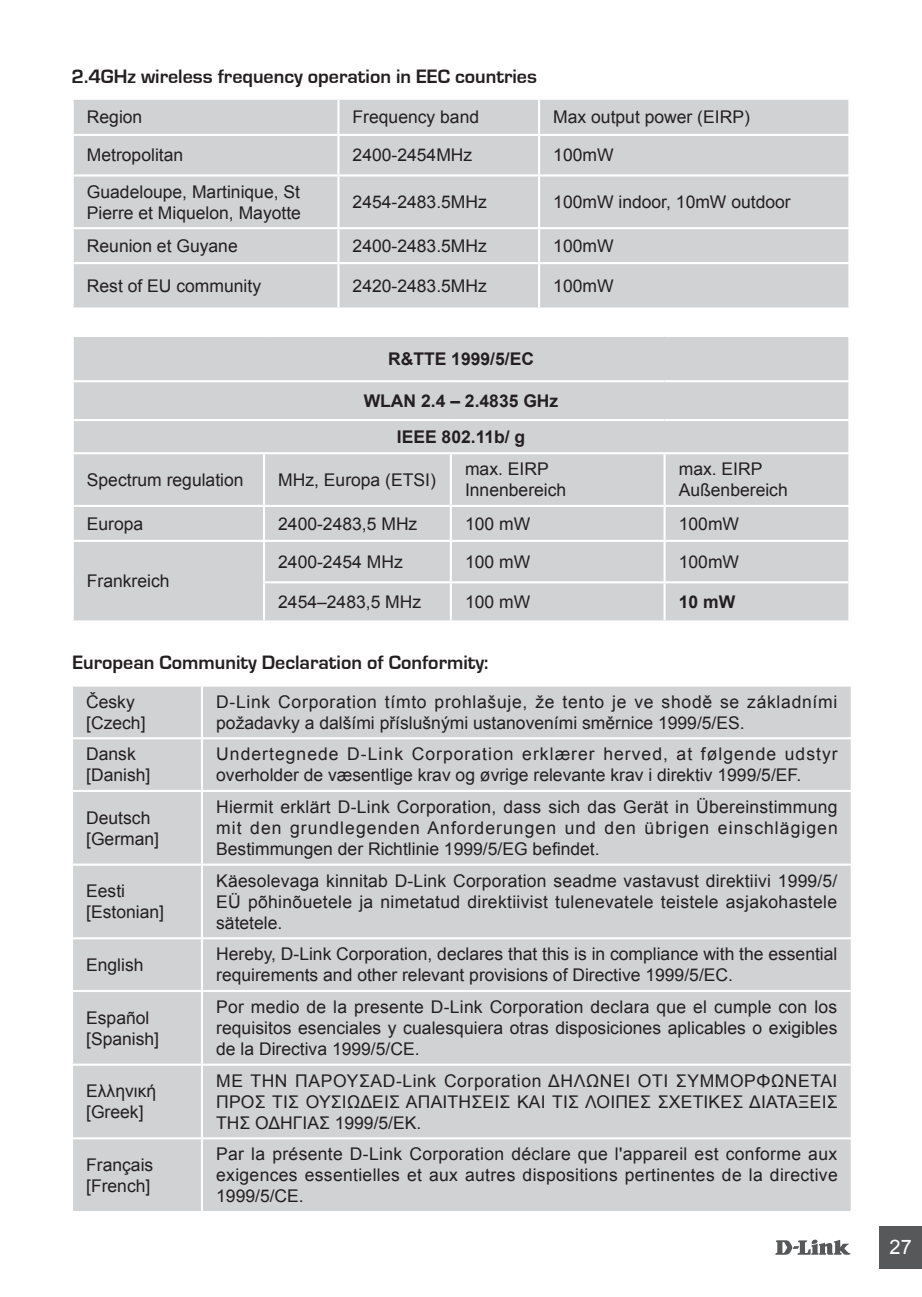
<style>
.page{position:relative;width:922px;height:1297px;background:#fff}
.page>*{position:absolute;margin:0;border:0;box-sizing:border-box;transform-origin:0 0}
.t1{font:700 20px "Eurostile";color:#231f20}
.t2{font:20px "Arial";color:#fff}
.t3{font:17.5px/21px "Arial";color:#231f20}
.t4{font:17.5px/21px "Arial";letter-spacing:.04em;color:#231f20}
.t5{font:700 17.5px/36px "Arial";color:#231f20;text-align:center}
</style>
<div class="page">
<svg style="left:775px;top:1239px;width:75px;height:16px"></svg>
<div style="left:879px;top:1226px;width:42px;height:43px;background:#57585a"></div>
<div style="left:74px;top:337px;width:774px;height:283px;background:#d1d2d4"></div>
<hr style="left:72px;top:380px;width:192px;height:2px;background:#fff">
<hr style="left:264px;top:380px;width:186px;height:2px;background:#fff">
<hr style="left:450px;top:380px;width:214px;height:2px;background:#fff">
<hr style="left:664px;top:380px;width:186px;height:2px;background:#fff">
<hr style="left:72px;top:419px;width:192px;height:2px;background:#fff">
<hr style="left:264px;top:419px;width:186px;height:2px;background:#fff">
<hr style="left:450px;top:419px;width:214px;height:2px;background:#fff">
<hr style="left:664px;top:419px;width:186px;height:2px;background:#fff">
<hr style="left:72px;top:452px;width:192px;height:2px;background:#fff">
<hr style="left:264px;top:452px;width:186px;height:2px;background:#fff">
<hr style="left:263px;top:454px;width:2px;height:51px;background:#fff">
<hr style="left:450px;top:452px;width:214px;height:2px;background:#fff">
<hr style="left:449px;top:454px;width:3px;height:51px;background:#fff">
<hr style="left:664px;top:452px;width:186px;height:2px;background:#fff">
<hr style="left:663px;top:454px;width:2px;height:51px;background:#fff">
<hr style="left:72px;top:505px;width:192px;height:2px;background:#fff">
<hr style="left:264px;top:505px;width:186px;height:2px;background:#fff">
<hr style="left:263px;top:507px;width:2px;height:33px;background:#fff">
<hr style="left:450px;top:505px;width:214px;height:2px;background:#fff">
<hr style="left:449px;top:507px;width:3px;height:33px;background:#fff">
<hr style="left:664px;top:505px;width:186px;height:2px;background:#fff">
<hr style="left:663px;top:507px;width:2px;height:33px;background:#fff">
<hr style="left:72px;top:540px;width:192px;height:2px;background:#fff">
<hr style="left:264px;top:540px;width:186px;height:2px;background:#fff">
<hr style="left:263px;top:542px;width:2px;height:39px;background:#fff">
<hr style="left:450px;top:540px;width:215px;height:2px;background:#fff">
<hr style="left:449px;top:542px;width:3px;height:39px;background:#fff">
<hr style="left:663px;top:542px;width:2px;height:39px;background:#fff">
<hr style="left:263px;top:581px;width:187px;height:2px;background:#fff">
<hr style="left:263px;top:583px;width:2px;height:37px;background:#fff">
<hr style="left:450px;top:581px;width:215px;height:2px;background:#fff">
<hr style="left:449px;top:583px;width:3px;height:37px;background:#fff">
<hr style="left:663px;top:583px;width:2px;height:37px;background:#fff">
<hr style="left:665px;top:540px;width:183px;height:2px;background:#fff">
<hr style="left:665px;top:581px;width:183px;height:2px;background:#fff">
<div style="left:73px;top:687px;width:777px;height:524px;background:#d1d2d4"></div>
<hr style="left:201px;top:687px;width:2px;height:50px;background:#fff">
<hr style="left:71px;top:737px;width:131px;height:2px;background:#fff">
<hr style="left:202px;top:737px;width:650px;height:2px;background:#fff">
<hr style="left:201px;top:739px;width:2px;height:51px;background:#fff">
<hr style="left:71px;top:790px;width:131px;height:2px;background:#fff">
<hr style="left:202px;top:790px;width:650px;height:2px;background:#fff">
<hr style="left:201px;top:792px;width:2px;height:71px;background:#fff">
<hr style="left:71px;top:863px;width:131px;height:3px;background:#fff">
<hr style="left:202px;top:863px;width:650px;height:3px;background:#fff">
<hr style="left:201px;top:866px;width:2px;height:71px;background:#fff">
<hr style="left:71px;top:937px;width:131px;height:2px;background:#fff">
<hr style="left:202px;top:937px;width:650px;height:2px;background:#fff">
<hr style="left:201px;top:939px;width:2px;height:51px;background:#fff">
<hr style="left:71px;top:990px;width:132px;height:2px;background:#fff">
<hr style="left:201px;top:992px;width:2px;height:71px;background:#fff">
<hr style="left:71px;top:1063px;width:132px;height:3px;background:#fff">
<hr style="left:201px;top:1066px;width:2px;height:71px;background:#fff">
<hr style="left:71px;top:1137px;width:131px;height:2px;background:#fff">
<hr style="left:202px;top:1137px;width:650px;height:2px;background:#fff">
<hr style="left:201px;top:1139px;width:2px;height:72px;background:#fff">
<hr style="left:203px;top:990px;width:647px;height:2px;background:#fff">
<hr style="left:203px;top:1063px;width:647px;height:3px;background:#fff">
<div style="left:74px;top:100px;width:774px;height:207px;background:#d1d2d4"></div>
<hr style="left:337px;top:100px;width:2px;height:34px;background:#fff">
<hr style="left:538px;top:100px;width:2px;height:34px;background:#fff">
<hr style="left:72px;top:134px;width:266px;height:2px;background:#fff">
<hr style="left:338px;top:134px;width:201px;height:2px;background:#fff">
<hr style="left:337px;top:136px;width:2px;height:38px;background:#fff">
<hr style="left:539px;top:134px;width:311px;height:2px;background:#fff">
<hr style="left:538px;top:136px;width:2px;height:38px;background:#fff">
<hr style="left:72px;top:174px;width:266px;height:3px;background:#fff">
<hr style="left:338px;top:174px;width:201px;height:3px;background:#fff">
<hr style="left:337px;top:177px;width:2px;height:50px;background:#fff">
<hr style="left:539px;top:174px;width:311px;height:3px;background:#fff">
<hr style="left:538px;top:177px;width:2px;height:50px;background:#fff">
<hr style="left:72px;top:227px;width:266px;height:2px;background:#fff">
<hr style="left:338px;top:227px;width:201px;height:2px;background:#fff">
<hr style="left:337px;top:229px;width:2px;height:33px;background:#fff">
<hr style="left:539px;top:227px;width:311px;height:2px;background:#fff">
<hr style="left:538px;top:229px;width:2px;height:33px;background:#fff">
<hr style="left:72px;top:262px;width:266px;height:2px;background:#fff">
<hr style="left:338px;top:262px;width:201px;height:2px;background:#fff">
<hr style="left:337px;top:264px;width:2px;height:43px;background:#fff">
<hr style="left:539px;top:262px;width:311px;height:2px;background:#fff">
<hr style="left:538px;top:264px;width:2px;height:43px;background:#fff">
<p class="t1" style="left:72px;top:65px;width:467px">2.4GHz wireless frequency operation in EEC countries</p>
<p class="t3" style="left:87px;top:107px;width:57px">Region</p>
<p class="t3" style="left:352px;top:107px;width:128px">Frequency band</p>
<p class="t3" style="left:553px;top:107px;width:198px">Max output power (EIRP)</p>
<p class="t3" style="left:87px;top:145px;width:98px">Metropolitan</p>
<p class="t3" style="left:352px;top:145px;width:121px">2400-2454MHz</p>
<p class="t3" style="left:553px;top:145px;width:62px">100mW</p>
<p class="t3" style="left:87px;top:181px;width:215px">Guadeloupe, Martinique, St<br>Pierre et Miquelon, Mayotte</p>
<p class="t3" style="left:352px;top:192px;width:136px">2454-2483.5MHz</p>
<p class="t3" style="left:553px;top:192px;width:239px">100mW indoor, 10mW outdoor</p>
<p class="t3" style="left:87px;top:235px;width:152px">Reunion et Guyane</p>
<p class="t3" style="left:352px;top:235px;width:136px">2400-2483.5MHz</p>
<p class="t3" style="left:553px;top:235px;width:62px">100mW</p>
<p class="t3" style="left:87px;top:276px;width:176px">Rest of EU community</p>
<p class="t3" style="left:352px;top:276px;width:136px">2420-2483.5MHz</p>
<p class="t3" style="left:553px;top:276px;width:62px">100mW</p>
<p class="t5" style="left:388px;top:341px;width:147px">R&amp;TTE 1999/5/EC</p>
<p class="t5" style="left:363px;top:383px;width:196px">WLAN 2.4 – 2.4835 GHz<br>IEEE 802.11b/ g</p>
<p class="t3" style="left:87px;top:469px;width:158px">Spectrum regulation</p>
<p class="t3" style="left:278px;top:469px;width:159px">MHz, Europa (ETSI)</p>
<p class="t3" style="left:465px;top:459px;width:103px">max. EIRP<br>Innenbereich</p>
<p class="t3" style="left:678px;top:459px;width:110px">max. EIRP<br>Außenbereich</p>
<p class="t3" style="left:87px;top:513px;width:58px">Europa</p>
<p class="t3" style="left:278px;top:513px;width:141px">2400-2483,5 MHz</p>
<p class="t3" style="left:465px;top:513px;width:67px">100 mW</p>
<p class="t3" style="left:678px;top:513px;width:62px">100mW</p>
<p class="t3" style="left:87px;top:571px;width:84px">Frankreich</p>
<p class="t3" style="left:278px;top:551px;width:126px">2400-2454 MHz</p>
<p class="t3" style="left:465px;top:551px;width:67px">100 mW</p>
<p class="t3" style="left:678px;top:551px;width:62px">100mW</p>
<p class="t3" style="left:278px;top:592px;width:144px">2454–2483,5 MHz</p>
<p class="t3" style="left:465px;top:592px;width:67px">100 mW</p>
<p class="t5" style="left:678px;top:585px;width:58px">10 mW</p>
<p class="t1" style="left:72px;top:652px;width:417px">European Community Declaration of Conformity:</p>
<p class="t3" style="left:86px;top:691px;width:61px">Česky [Czech]</p>
<p class="t4" style="left:216px;top:691px;width:622px">D-Link Corporation tímto prohlašuje, že tento je ve shodě se základními požadavky a dalšími příslušnými ustanoveními směrnice 1999/5/ES.</p>
<p class="t3" style="left:86px;top:744px;width:66px">Dansk [Danish]</p>
<p class="t3" style="left:216px;top:744px;width:623px">Undertegnede D-Link Corporation erklærer herved, at følgende udstyr overholder de væsentlige krav og øvrige relevante krav i direktiv 1999/5/EF.</p>
<p class="t3" style="left:86px;top:807px;width:74px">Deutsch [German]</p>
<p class="t3" style="left:216px;top:797px;width:623px;text-align:justify">Hiermit erklärt D-Link Corporation, dass sich das Gerät in Übereinstimmung mit den grundlegenden Anforderungen und den übrigen einschlägigen Bestimmungen der Richtlinie 1999/5/EG befindet.</p>
<p class="t3" style="left:86px;top:881px;width:79px">Eesti [Estonian]</p>
<p class="t3" style="left:216px;top:870px;width:622px;text-align:justify">Käesolevaga kinnitab D-Link Corporation seadme vastavust direktiivi 1999/5/ EÜ põhinõuetele ja nimetatud direktiivist tulenevatele teistele asjakohastele sätetele.</p>
<p class="t3" style="left:86px;top:954px;width:59px">English</p>
<p class="t3" style="left:216px;top:944px;width:622px">Hereby, D-Link Corporation, declares that this is in compliance with the essential requirements and other relevant provisions of Directive 1999/5/EC.</p>
<p class="t3" style="left:86px;top:1007px;width:74px">Español [Spanish]</p>
<p class="t3" style="left:216px;top:997px;width:622px;text-align:justify">Por medio de la presente D-Link Corporation declara que el cumple con los requisitos esenciales y cualesquiera otras disposiciones aplicables o exigibles de la Directiva 1999/5/CE.</p>
<p class="t3" style="left:86px;top:1081px;width:72px">Ελληνική [Greek]</p>
<p class="t3" style="left:216px;top:1070px;width:622px;text-align:justify">ΜΕ ΤΗΝ ΠΑΡΟΥΣΑD-Link Corporation ΔΗΛΩΝΕΙ ΟΤΙ ΣΥΜΜΟΡΦΩΝΕΤΑΙ ΠΡΟΣ ΤΙΣ ΟΥΣΙΩΔΕΙΣ ΑΠΑΙΤΗΣΕΙΣ ΚΑΙ ΤΙΣ ΛΟΙΠΕΣ ΣΧΕΤΙΚΕΣ ΔΙΑΤΑΞΕΙΣ ΤΗΣ ΟΔΗΓΙΑΣ 1999/5/ΕΚ.</p>
<p class="t3" style="left:86px;top:1154px;width:69px">Français [French]</p>
<p class="t3" style="left:216px;top:1144px;width:623px;text-align:justify">Par la présente D-Link Corporation déclare que l'appareil est conforme aux exigences essentielles et aux autres dispositions pertinentes de la directive 1999/5/CE.</p>
<p class="t2" style="left:889px;top:1234px;width:24px">27</p>
</div>
